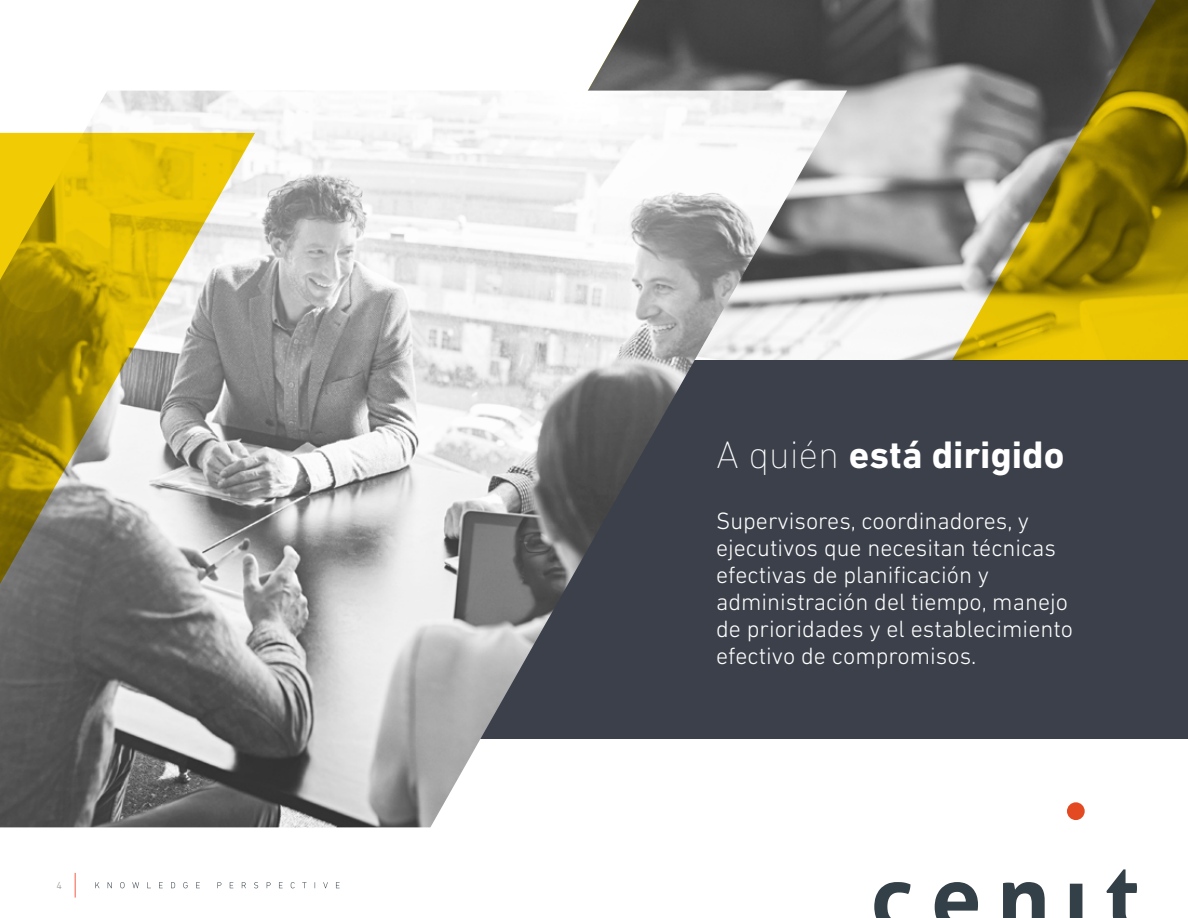
<style>
.page{position:relative;width:1188px;height:918px;background:#fff}
.page>*{position:absolute;margin:0;border:0;box-sizing:border-box;transform-origin:0 0}
.t1{font:700 39px "DIN Next LT Pro";color:#fff}
.t2{font:300 24px/27px "DIN Next LT Pro";color:#fff}
.t3{font:300 10.5px "DIN Next LT Pro";color:#92928b}
.s1{font-weight:200}
</style>
<div class="page">
<svg style="left:75px;top:873px;width:1px;height:25px"></svg>
<svg style="left:95px;top:882px;width:4px;height:6px"></svg>
<svg style="left:108px;top:882px;width:4px;height:6px"></svg>
<svg style="left:120px;top:882px;width:4px;height:6px"></svg>
<svg style="left:132px;top:882px;width:7px;height:6px"></svg>
<svg style="left:159px;top:882px;width:4px;height:6px"></svg>
<svg style="left:171px;top:882px;width:4px;height:6px"></svg>
<svg style="left:183px;top:882px;width:5px;height:6px"></svg>
<svg style="left:196px;top:882px;width:4px;height:6px"></svg>
<svg style="left:217px;top:882px;width:4px;height:6px"></svg>
<svg style="left:230px;top:882px;width:3px;height:6px"></svg>
<svg style="left:242px;top:882px;width:4px;height:6px"></svg>
<svg style="left:254px;top:882px;width:4px;height:6px"></svg>
<svg style="left:267px;top:882px;width:4px;height:6px"></svg>
<svg style="left:279px;top:882px;width:4px;height:6px"></svg>
<svg style="left:291px;top:882px;width:4px;height:6px"></svg>
<svg style="left:323px;top:882px;width:5px;height:6px"></svg>
<svg style="left:336px;top:882px;width:4px;height:6px"></svg>
<div style="left:1067px;top:802px;width:18px;height:18px;background:#e34a21;border-radius:50%"></div>
<svg style="left:874px;top:882px;width:37px;height:36px"></svg>
<svg style="left:935px;top:882px;width:43px;height:36px"></svg>
<svg style="left:1003px;top:882px;width:42px;height:36px"></svg>
<svg style="left:1106px;top:869px;width:31px;height:49px"></svg>
<svg style="left:1070px;top:884px;width:12px;height:34px"></svg>
<img style="left:587px;top:0;width:365px;height:360px">
<div style="left:439px;top:360px;width:749px;height:379px;background:#3b404a"></div>
<img style="left:0;top:91px;width:847px;height:736px">
<svg style="left:0;top:133px;width:255px;height:552px;background:#ab9f5c"></svg>
<svg style="left:952px;top:0;width:236px;height:360px;background:#8e8034"></svg>
<p class="t3" style="left:56px;top:880px;width:7px">4</p>
<h1 class="t1" style="left:716px;top:431px;width:350px"><span class="s1">A quién</span> está dirigido</h1>
<p class="t2" style="left:716px;top:507px;width:358px">Supervisores, coordinadores, y ejecutivos que necesitan técnicas efectivas de planificación y administración del tiempo, manejo de prioridades y el establecimiento efectivo de compromisos.</p>
</div>
